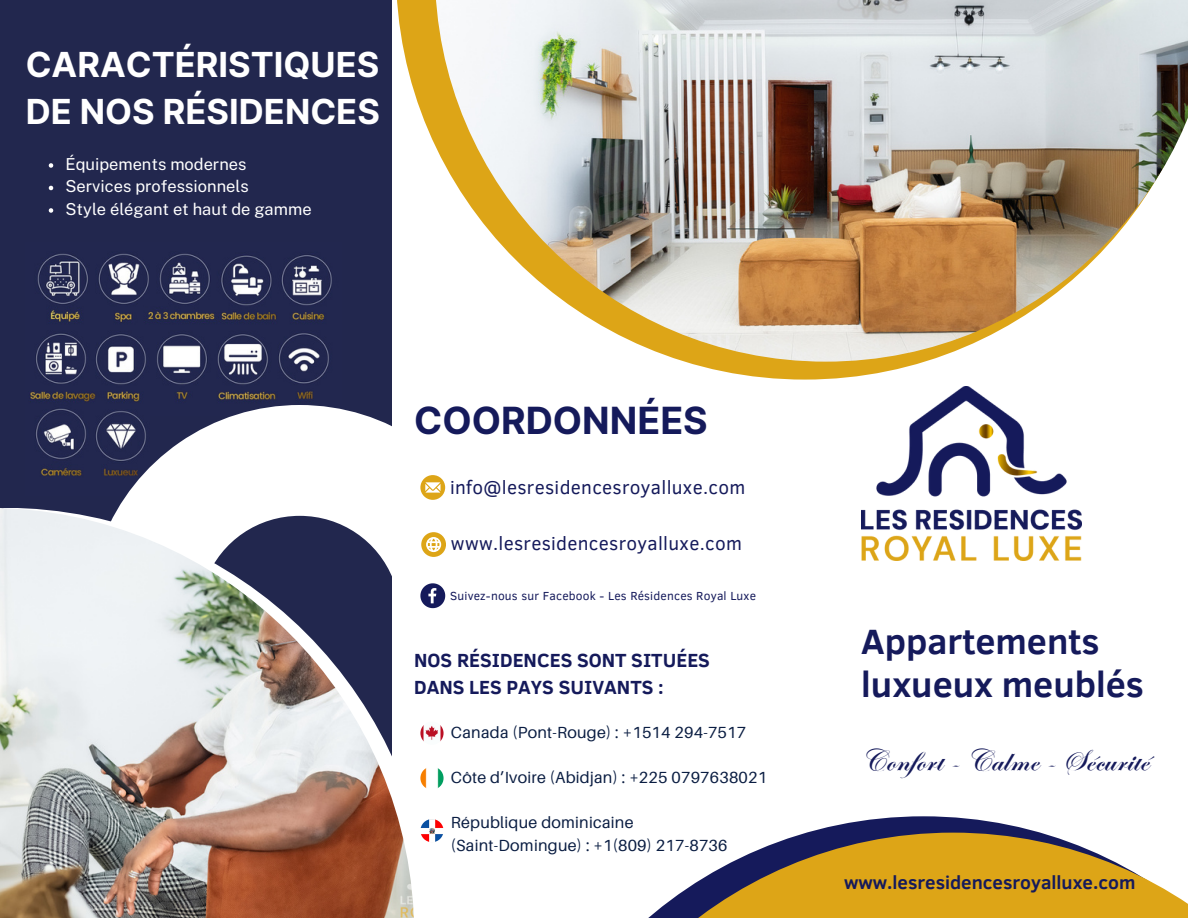
<style>
.page{position:relative;width:1188px;height:918px;background:#fff}
.page>*{position:absolute;margin:0;border:0;box-sizing:border-box;transform-origin:0 0}
.t1{font:700 37.5px "Inter";color:#151a5b}
.t2{font:700 36px/42.8px "Clear Sans";color:#151a5b}
.t3{font:700 34.5px/47.2px "Inter";color:#fff}
.t4{font:700 30.75px "ITC Edwardian Script Com";letter-spacing:.015em;color:#151a5b}
.t5{font:700 19.5px/27px "Clear Sans";color:#151a5b}
.t6{font:19.05px "Clear Sans";letter-spacing:.015em;color:#151a5b}
.t7{font:700 18.75px "Clear Sans";color:#151a5b}
.t8{font:16.5px "Public Sans";color:#fff}
.t9{font:16.05px "Aileron";letter-spacing:.015em;color:#0a1d42}
.t10{font:12px "Clear Sans";letter-spacing:.015em;color:#151a5b}
</style>
<div class="page">
<div style="left:0;top:0;width:392px;height:918px;background:#22274e"></div>
<svg style="left:397px;top:0;width:526px;height:380px"></svg>
<img style="left:435px;top:0;width:753px;height:362px">
<img style="left:30px;top:253px;width:302px;height:223px">
<svg style="left:92px;top:405px;width:354px;height:204px;fill:#fff"></svg>
<img style="left:0;top:508px;width:414px;height:410px">
<img style="left:861px;top:386px;width:221px;height:175px">
<svg style="left:805px;top:816px;width:236px;height:17px;fill:#151a5b"></svg>
<svg style="left:648px;top:833px;width:540px;height:85px;fill:#dda517"></svg>
<img style="left:420px;top:722px;width:24px;height:23px;border-radius:50%">
<img style="left:420px;top:767px;width:24px;height:23px;border-radius:50%">
<img style="left:420px;top:819px;width:24px;height:23px;border-radius:50%">
<svg style="left:421px;top:532px;width:25px;height:25px"></svg>
<svg style="left:420px;top:475px;width:25px;height:25px"></svg>
<svg style="left:49px;top:163px;width:4px;height:5px"></svg>
<svg style="left:49px;top:186px;width:4px;height:4px"></svg>
<svg style="left:49px;top:208px;width:4px;height:5px"></svg>
<svg style="left:420px;top:583px;width:25px;height:25px"></svg>
<h2 class="t3" style="left:26px;top:41px;width:356px">CARACTÉRISTIQUES<br>DE NOS RÉSIDENCES</h2>
<h4 class="t8" style="left:66px;top:154px;width:183px">Équipements modernes</h4>
<p class="t8" style="left:66px;top:177px;width:185px">Services professionnels</p>
<p class="t8" style="left:66px;top:199px;width:248px">Style élégant et haut de gamme</p>
<h6 class="t1" style="left:414px;top:398px;width:295px">COORDONNÉES</h6>
<p class="t6" style="left:450px;top:473px;width:297px">info@lesresidencesroyalluxe.com</p>
<h6 class="t6" style="left:451px;top:529px;width:292px">www.lesresidencesroyalluxe.com</h6>
<p class="t10" style="left:450px;top:587px;width:307px">Suivez-nous sur Facebook - Les Résidences Royal Luxe</p>
<p class="t5" style="left:414px;top:646px;width:297px">NOS RÉSIDENCES SONT SITUÉES<br>DANS LES PAYS SUIVANTS :</p>
<p class="t9" style="left:451px;top:723px;width:297px">Canada (Pont-Rouge) : +1514 294-7517</p>
<p class="t9" style="left:451px;top:768px;width:318px">Côte d’Ivoire (Abidjan) : +225 0797638021</p>
<p class="t9" style="left:451px;top:813px;width:184px">République dominicaine</p>
<h1 class="t9" style="left:451px;top:835px;width:278px">(Saint-Domingue) : +1(809) 217-8736</h1>
<p class="t2" style="left:861px;top:618px;width:284px">Appartements luxueux meublés</p>
<p class="t4" style="left:861px;top:744px;width:289px">Confort - Calme - Sécurité</p>
<p class="t7" style="left:844px;top:868px;width:293px">www.lesresidencesroyalluxe.com</p>
</div>
